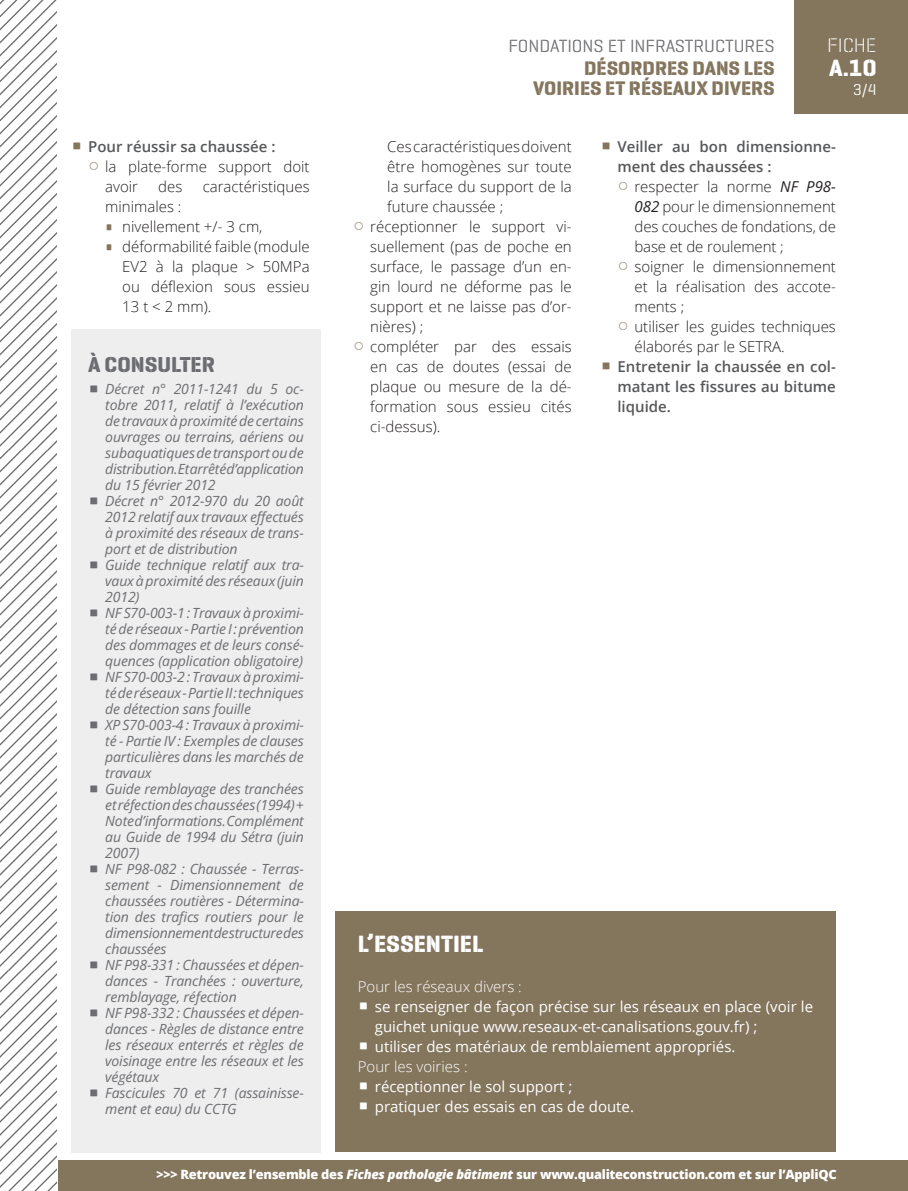
<style>
.page{position:relative;width:908px;height:1191px;background:#fff}
.page>*{position:absolute;margin:0;border:0;box-sizing:border-box;transform-origin:0 0}
.titre3{font:700 24px "Geogrotesque Stencil A";color:#fff}
.consulter{font:700 22px "Geogrotesque Stencil A";color:#6c6d70}
.t1{font:700 20px "Geogrotesque Stencil A";color:#84755d}
.t2{font:20px "Geogrotesque Stencil C Lg";color:#fff}
.t3{font:18px "Geogrotesque Stencil A";color:#6c6d70}
.t4{font:16px "Geogrotesque Stencil A";color:#fff}
.Style_de_paragraphe_3{font:300 15px/20px "Open Sans";color:#231f20;text-align:justify}
.t5{font:15px/20px "Open Sans";color:#fff}
.t6{font:600 15px/20px "Open Sans";color:#57585a}
.t7{font:300 15px "Open Sans";color:#fff}
.t8{font:italic 300 14px/16px "Open Sans";letter-spacing:-.01em;color:#6c6d70;text-align:justify}
.t9{font:800 12.8px "Open Sans";letter-spacing:-.02em;color:#fff}
.s1{font-family:"Geogrotesque Stencil A";font-weight:700;font-size:28px;color:#84755d}
.s2{font-family:"Geogrotesque Stencil A";font-weight:700;font-style:normal;font-size:28px}
.s3{font-style:italic}
.s4{font-family:"Geogrotesque Stencil A";font-weight:700;font-size:28px}
</style>
<div class="page">
<div style="left:794px;top:0;width:113px;height:113px;background:#84755d"></div>
<svg style="left:0;top:0;width:57px;height:1191px"></svg>
<div style="left:58px;top:1159px;width:849px;height:32px;background:#84755d"></div>
<div style="left:335px;top:911px;width:500px;height:241px;background:#84755d"></div>
<div style="left:71px;top:329px;width:250px;height:823px;background:#eeeeef"></div>
<p class="t3" style="left:508px;top:34px;width:268px">FONDATIONS ET INFRASTRUCTURES</p>
<h3 class="t2" style="left:826px;top:33px;width:51px">FICHE</h3>
<p class="t6" style="left:71px;top:136px;width:206px"><span class="s1">Δ</span> Pour réussir sa chaussée :</p>
<p class="Style_de_paragraphe_3" style="left:105px;top:156px;width:206px;text-indent:-17px"><span class="s1">Ω</span> la plate-forme support doit avoir</p>
<p class="Style_de_paragraphe_3" style="left:158px;top:176px;width:26px">des</p>
<p class="Style_de_paragraphe_3" style="left:202px;top:176px;width:108px">caractéristiques</p>
<p class="Style_de_paragraphe_3" style="left:105px;top:196px;width:78px">minimales :</p>
<p class="Style_de_paragraphe_3" style="left:105px;top:216px;width:159px"><span class="s1">•</span> nivellement +/- 3 cm,</p>
<p class="Style_de_paragraphe_3" style="left:122px;top:236px;width:189px;text-indent:-17px"><span class="s1">•</span> déformabilité faible (module EV2 à la plaque &gt; 50MPa ou déflexion sous essieu 13 t &lt; 2 mm).</p>
<p class="consulter" style="left:88px;top:351px;width:128px">À CONSULTER</p>
<p class="t8" style="left:105px;top:380px;width:200px;text-indent:-17px"><span class="s2">Δ</span> Décret n° 2011-1241 du 5 oc&shy;tobre 2011, relatif à l’exécution de travaux à proximité de certains ouvrages ou terrains, aériens ou subaquatiques de transport ou de distribution. Et arrêté d’application du 15 février 2012</p>
<p class="t8" style="left:105px;top:492px;width:200px;text-indent:-17px"><span class="s2">Δ</span> Décret n° 2012-970 du 20 août 2012 relatif aux travaux effectués à proximité des réseaux de trans&shy;port et de distribution</p>
<p class="t8" style="left:105px;top:556px;width:200px;text-indent:-17px"><span class="s2">Δ</span> Guide technique relatif aux tra&shy;vaux à proximité des réseaux (juin 2012)</p>
<p class="t8" style="left:105px;top:604px;width:200px;text-indent:-17px"><span class="s2">Δ</span> NF S70-003-1 : Travaux à proximi&shy;té de réseaux - Partie I : prévention des dommages et de leurs consé&shy;quences (application obligatoire)</p>
<p class="t8" style="left:105px;top:668px;width:200px;text-indent:-17px"><span class="s2">Δ</span> NF S70-003-2 : Travaux à proximi&shy;té de réseaux - Partie II : techniques de détection sans fouille</p>
<p class="t8" style="left:105px;top:716px;width:200px;text-indent:-17px"><span class="s2">Δ</span> XP S70-003-4 : Travaux à proximi&shy;té - Partie IV : Exemples de clauses particulières dans les marchés de travaux</p>
<p class="t8" style="left:105px;top:780px;width:200px;text-indent:-17px"><span class="s2">Δ</span> Guide remblayage des tranchées et réfection des chaussées (1994) + Note d’informations. Complément au Guide de 1994 du Sétra (juin 2007)</p>
<p class="t8" style="left:105px;top:860px;width:200px;text-indent:-17px"><span class="s2">Δ</span> NF P98-082 : Chaussée - Terras&shy;sement - Dimensionnement de chaussées routières - Détermina&shy;tion des trafics routiers pour le dimensionnement de structure des chaussées</p>
<p class="t8" style="left:105px;top:956px;width:200px;text-indent:-17px"><span class="s2">Δ</span> NF P98-331 : Chaussées et dépen&shy;dances - Tranchées : ouverture, remblayage, réfection</p>
<p class="t8" style="left:105px;top:1004px;width:200px;text-indent:-17px"><span class="s2">Δ</span> NF P98-332 : Chaussées et dépen&shy;dances - Règles de distance entre les réseaux enterrés et règles de voisinage entre les réseaux et les végétaux</p>
<p class="t8" style="left:105px;top:1084px;width:200px;text-indent:-17px"><span class="s2">Δ</span> Fascicules 70 et 71 (assainisse&shy;ment et eau) du CCTG</p>
<h3 class="t1" style="left:584px;top:55px;width:192px">DÉSORDRES DANS LES</h3>
<h1 class="titre3" style="left:828px;top:53px;width:49px">A.10</h1>
<h3 class="t1" style="left:533px;top:75px;width:243px">VOIRIES ET RÉSEAUX DIVERS</h3>
<p class="t4" style="left:852px;top:79px;width:25px">3/4</p>
<p class="Style_de_paragraphe_3" style="left:387px;top:136px;width:186px">Ces caractéristiques doivent être homogènes sur toute la surface du support de la future chaussée ;</p>
<p class="Style_de_paragraphe_3" style="left:370px;top:216px;width:203px;text-indent:-17px"><span class="s1">Ω</span> réceptionner le support vi&shy;suellement (pas de poche en surface, le passage d’un en&shy;gin lourd ne déforme pas le support et ne laisse pas d’or&shy;nières) ;</p>
<p class="Style_de_paragraphe_3" style="left:370px;top:336px;width:203px;text-indent:-17px"><span class="s1">Ω</span> compléter par des essais en cas de doutes (essai de plaque ou mesure de la dé&shy;formation sous essieu cités ci-dessus).</p>
<p class="t6" style="left:617px;top:136px;width:220px;text-indent:-17px"><span class="s1">Δ</span> Veiller au bon dimensionne&shy;ment des chaussées :</p>
<p class="Style_de_paragraphe_3" style="left:634px;top:176px;width:203px;text-indent:-17px"><span class="s1">Ω</span> respecter la norme <span class="s3">NF P98- 082</span> pour le dimensionnement des couches de fondations, de base et de roulement ;</p>
<p class="Style_de_paragraphe_3" style="left:634px;top:256px;width:203px;text-indent:-17px"><span class="s1">Ω</span> soigner le dimensionnement et la réalisation des accote&shy;ments ;</p>
<p class="Style_de_paragraphe_3" style="left:634px;top:316px;width:203px;text-indent:-17px"><span class="s1">Ω</span> utiliser les guides techniques élaborés par le SETRA.</p>
<p class="t6" style="left:617px;top:356px;width:220px;text-align:justify;text-indent:-17px"><span class="s1">Δ</span> Entretenir la chaussée en col&shy;matant les fissures au bitume liquide.</p>
<p class="titre3" style="left:357px;top:929px;width:127px">L’ESSENTIEL</p>
<p class="t7" style="left:357px;top:976px;width:165px">Pour les réseaux divers :</p>
<p class="t5" style="left:374px;top:996px;width:439px;text-indent:-17px"><span class="s4">Δ</span> se renseigner de façon précise sur les réseaux en place (voir le guichet unique www.reseaux-et-canalisations.gouv.fr) ;</p>
<p class="t5" style="left:357px;top:1036px;width:379px"><span class="s4">Δ</span> utiliser des matériaux de remblaiement appropriés.</p>
<p class="t7" style="left:357px;top:1056px;width:111px">Pour les voiries :</p>
<p class="t5" style="left:357px;top:1076px;width:216px"><span class="s4">Δ</span> réceptionner le sol support ;</p>
<p class="t5" style="left:357px;top:1096px;width:277px"><span class="s4">Δ</span> pratiquer des essais en cas de doute.</p>
<p class="t9" style="left:156px;top:1165px;width:681px">&gt;&gt;&gt; Retrouvez l’ensemble des <span class="s3">Fiches pathologie bâtiment</span> sur www.qualiteconstruction.com et sur l’AppliQC</p>
</div>
